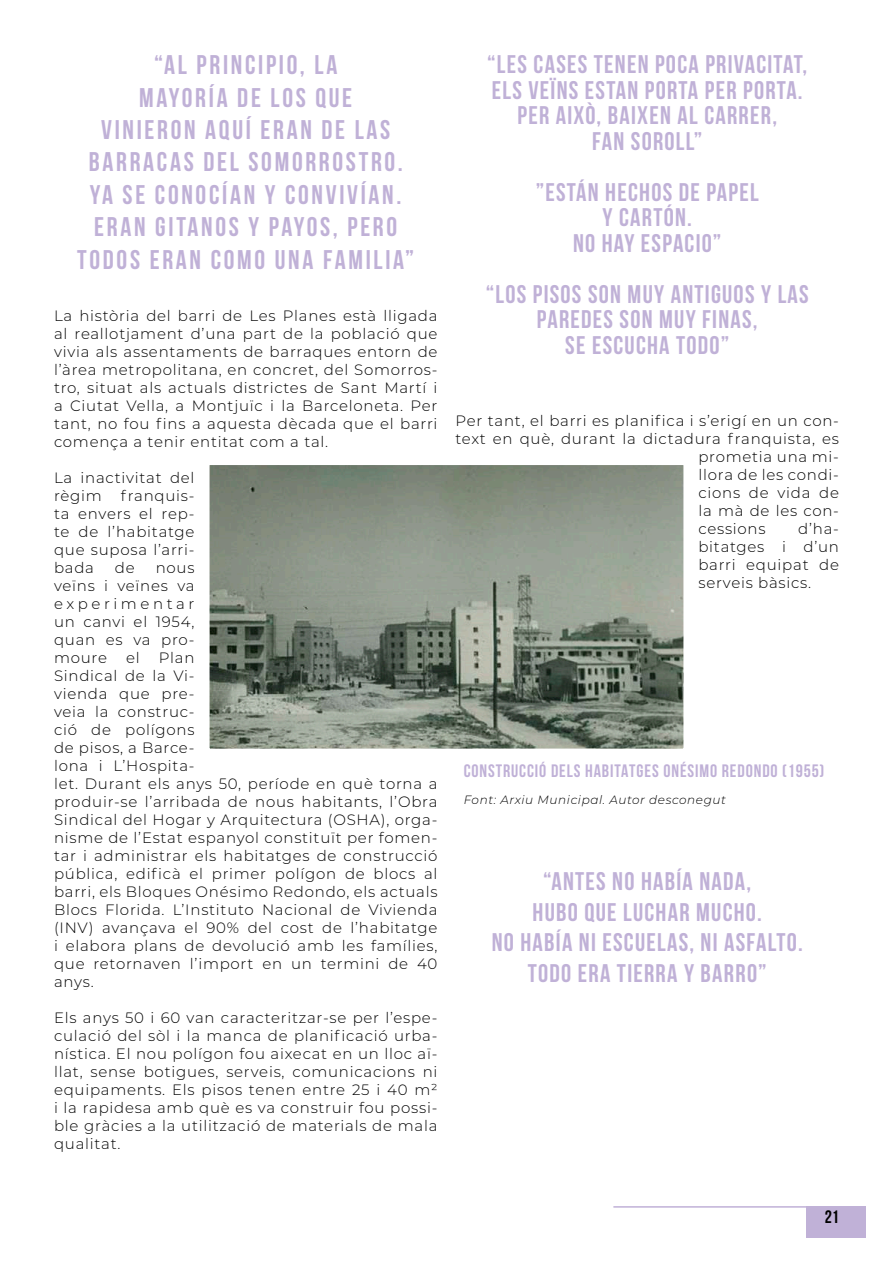
<style>
.page{position:relative;width:893px;height:1263px;background:#fff}
.page>*{position:absolute;margin:0;border:0;box-sizing:border-box;transform-origin:0 0}
.t1{font:700 27px/32.4px "Bebas Neue";letter-spacing:.1em;color:#c0b1d7;text-align:center}
.t2{font:700 25.5px/25.5px "Bebas Neue";letter-spacing:.05em;color:#c0b1d7;text-align:center}
.t3{font:700 18px "Bebas Neue";letter-spacing:.05em;color:#c0b1d7}
.t4{font:700 18px "Bebas Neue";color:#000}
.t5{font:300 15px/18px "Montserrat";letter-spacing:.05em;color:#000;text-align:justify}
.t6{font:italic 300 12px "Montserrat";letter-spacing:.05em;color:#000}
</style>
<div class="page">
<div style="left:806px;top:1206px;width:59px;height:31px;background:#c0b1d7"></div>
<hr style="left:613px;top:1206px;width:252px;height:2px;background:#c0b1d7">
<img style="left:211px;top:466px;width:471px;height:282px">
<h1 class="t1" style="left:77px;top:48px;width:339px">“AL PRINCIPIO, LA<br>MAYORÍA DE LOS QUE<br>VINIERON AQUÍ ERAN DE LAS<br>BARRACAS DEL SOMORROSTRO.<br>YA SE CONOCÍAN Y CONVIVÍAN.<br>ERAN GITANOS Y PAYOS, PERO<br>TODOS ERAN COMO UNA FAMILIA”</h1>
<p class="t5" style="left:54px;top:306px;width:385px">La història del barri de Les Planes està lligada al reallotjament d’una part de la població que vivia als assentaments de barraques entorn de l’àrea metropolitana, en concret, del Somorros&shy;tro, situat als actuals districtes de Sant Martí i a Ciutat Vella, a Montjuïc i la Barceloneta. Per tant, no fou fins a aquesta dècada que el barri comença a tenir entitat com a tal.</p>
<p class="t5" style="left:54px;top:468px;width:142px">La inactivitat del règim</p>
<p class="t5" style="left:54px;top:486px;width:142px;text-indent:67px">franquis&shy;ta envers el rep&shy;te de l’habitatge que suposa l’arri&shy;bada</p>
<p class="t5" style="left:115px;top:558px;width:21px">de</p>
<p class="t5" style="left:54px;top:558px;width:142px;text-indent:102px">nous veïns i veïnes va experimentar un canvi el 1954, quan es va pro&shy;moure</p>
<p class="t5" style="left:54px;top:648px;width:385px;text-align:left;text-indent:105px">Plan<br>Sindical de la Vi-<br>vienda que pre-<br>veia la construc-<br>ció de polígons<br>de pisos, a Barce-<br>lona i L’Hospita-<br>let. Durant els anys 50, període en què torna a produir-se l’arribada de nous habitants, l’Obra Sindical del Hogar y Arquitectura (OSHA), orga&shy;nisme de l’Estat espanyol constituït per fomen&shy;tar i administrar els habitatges de construcció pública, edificà el primer polígon de blocs al barri, els Bloques Onésimo Redondo, els actuals Blocs Florida. L’Instituto Nacional de Vivienda (INV) avançava el 90% del cost de l’habitatge i elabora plans de devolució amb les famílies, que retornaven l’import en un termini de 40 anys.</p>
<p class="t5" style="left:54px;top:1008px;width:385px">Els anys 50 i 60 van caracteritzar-se per l’espe&shy;culació del sòl i la manca de planificació urba&shy;nística. El nou polígon fou aixecat en un lloc aï&shy;llat, sense botigues, serveis, comunicacions ni equipaments. Els pisos tenen entre 25 i 40 m² i la rapidesa amb què es va construir fou possi&shy;ble gràcies a la utilització de materials de mala qualitat.</p>
<p class="t5" style="left:126px;top:648px;width:15px">el</p>
<h2 class="t2" style="left:487px;top:51px;width:322px">“LES CASES TENEN POCA PRIVACITAT,<br>ELS VEÏNS ESTAN PORTA PER PORTA.<br>PER AIXÒ, BAIXEN AL CARRER,<br>FAN SOROLL”</h2>
<h2 class="t2" style="left:536px;top:179px;width:225px">”ESTÁN HECHOS DE PAPEL<br>Y CARTÓN.<br>NO HAY ESPACIO”</h2>
<h2 class="t2" style="left:486px;top:281px;width:325px">“LOS PISOS SON MUY ANTIGUOS Y LAS<br>PAREDES SON MUY FINAS,<br>SE ESCUCHA TODO”</h2>
<p class="t5" style="left:455px;top:411px;width:385px">Per tant, el barri es planifica i s’erigí en un con-</p>
<p class="t5" style="left:455px;top:429px;width:385px">text en què, durant la dictadura franquista, es</p>
<p class="t5" style="left:698px;top:447px;width:142px">prometia una mi-</p>
<p class="t5" style="left:698px;top:465px;width:142px">llora de les condi-</p>
<p class="t5" style="left:698px;top:483px;width:142px">cions de vida de</p>
<p class="t5" style="left:698px;top:501px;width:142px">la mà de les con-</p>
<p class="t5" style="left:698px;top:519px;width:69px">cessions</p>
<p class="t5" style="left:698px;top:519px;width:142px;text-indent:100px">d’ha&shy;bitatges i d’un barri equipat de serveis bàsics.</p>
<p class="t3" style="left:464px;top:761px;width:362px">CONSTRUCCIÓ DELS HABITATGES ONÉSIMO REDONDO (1955)</p>
<p class="t6" style="left:464px;top:792px;width:264px">Font: Arxiu Municipal. Autor desconegut</p>
<h2 class="t2" style="left:492px;top:866px;width:313px;line-height:30.6px">“ANTES NO HABÍA NADA,<br>HUBO QUE LUCHAR MUCHO.<br>NO HABÍA NI ESCUELAS, NI ASFALTO.<br>TODO ERA TIERRA Y BARRO”</h2>
<p class="t4" style="left:825px;top:1207px;width:16px">21</p>
</div>
